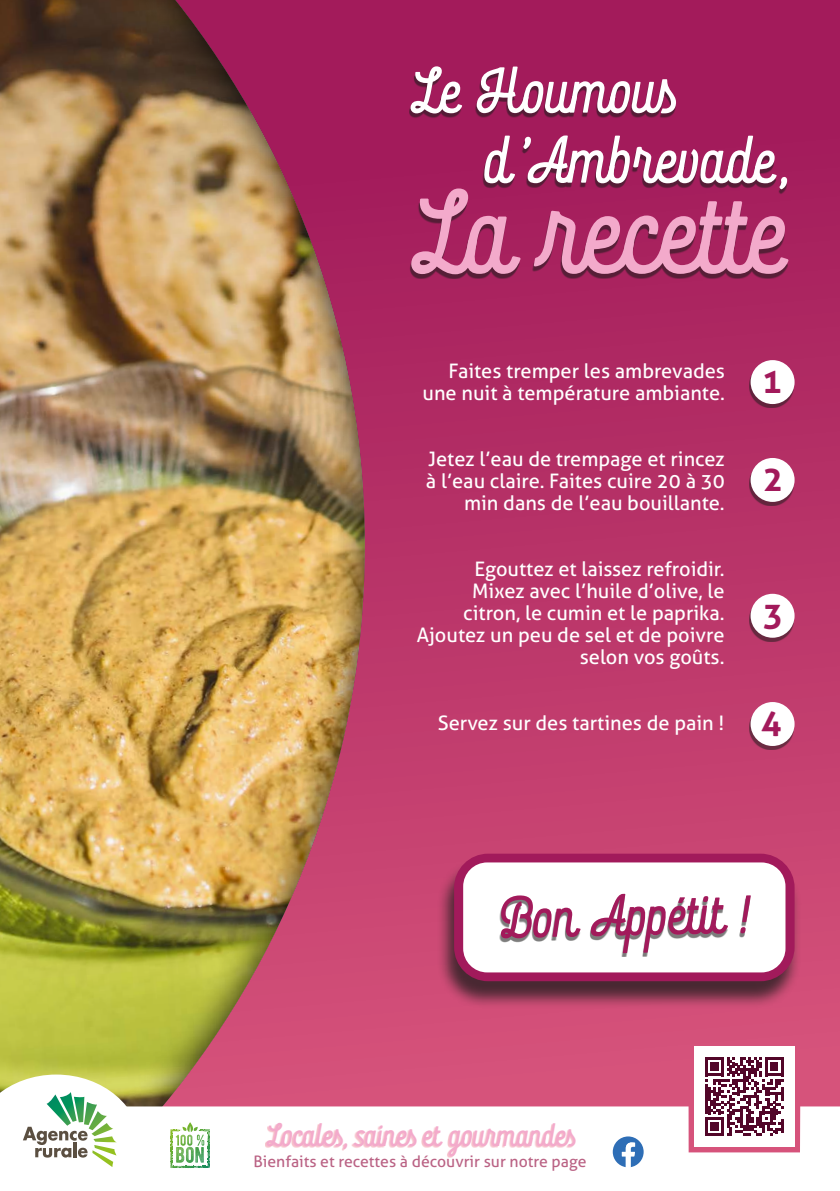
<style>
.page{position:relative;width:840px;height:1191px;background:#fff}
.page>*{position:absolute;margin:0;border:0;box-sizing:border-box;transform-origin:0 0}
.t1{font:900 102px "Rockeby Sc One";letter-spacing:-.05em;color:#f3aacb}
.t2{font:900 58px "Rockeby Sc One";color:#fff}
.t3{font:900 56px "Rockeby Sc One";color:#fff}
.t4{font:900 51px "Rockeby Sc One";color:#a21a5b}
.t5{font:700 34px "Aller";color:#a21a5b}
.t6{font:900 28.2px "Rockeby Sc One";color:#f3aacb}
.t7{font:20px/22px "Aller";color:#fff;text-align:right}
.t8{font:15.8px "Aller";color:#ba6284}
</style>
<div class="page">
<div style="left:0;top:0;width:839px;height:1191px;background:linear-gradient(to bottom,#9c1557,#da587d)"></div>
<img style="left:0;top:0;width:366px;height:1106px">
<div style="left:749px;top:364px;width:44px;height:44px;background:#1c1c1b;opacity:.53"></div>
<div style="left:750px;top:360px;width:44px;height:44px;background:#fff;border-radius:50%"></div>
<div style="left:749px;top:462px;width:44px;height:44px;background:#1c1c1b;opacity:.53"></div>
<div style="left:750px;top:458px;width:44px;height:44px;background:#fff;border-radius:50%"></div>
<div style="left:749px;top:597px;width:44px;height:44px;background:#1c1c1b;opacity:.53"></div>
<div style="left:750px;top:594px;width:44px;height:44px;background:#fff;border-radius:50%"></div>
<div style="left:749px;top:705px;width:44px;height:45px;background:#1c1c1b;opacity:.53"></div>
<div style="left:750px;top:702px;width:44px;height:44px;background:#fff;border-radius:50%"></div>
<div style="left:409px;top:70px;width:377px;height:208px;background:#1c1c1b;opacity:.58"></div>
<div style="left:437px;top:858px;width:364px;height:152px;background:#1c1c1b;opacity:.75"></div>
<div style="left:454px;top:853px;width:340px;height:128px;background:#a21a5b;border-radius:34px"></div>
<div style="left:463px;top:862px;width:322px;height:110px;background:#fff;border-radius:24px"></div>
<div style="left:499px;top:897px;width:250px;height:59px;background:#1c1c1b;opacity:.58"></div>
<svg style="left:141px;top:1106px;width:698px;height:85px"></svg>
<svg style="left:0;top:1074px;width:141px;height:117px"></svg>
<svg style="left:170px;top:1122px;width:41px;height:47px"></svg>
<div style="left:265px;top:1123px;width:309px;height:34px;background:#e73f5c;opacity:.33"></div>
<svg style="left:612px;top:1136px;width:31px;height:31px"></svg>
<div style="left:693px;top:1046px;width:101px;height:100px;background:#fff"></div>
<svg style="left:705px;top:1057px;width:78px;height:79px"></svg>
<hr style="left:780px;top:1119px;width:3px;height:14px;background:#520629">
<h3 class="t3" style="left:414px;top:60px;width:263px">Le Houmous</h3>
<h2 class="t2" style="left:484px;top:129px;width:309px">d’Ambrevade,</h2>
<h1 class="t1" style="left:419px;top:178px;width:376px">La recette</h1>
<p class="t7" style="left:422px;top:360px;width:304px">Faites tremper les ambrevades une nuit à température ambiante.</p>
<p class="t7" style="left:425px;top:448px;width:300px">Jetez l’eau de trempage et rincez à l’eau claire. Faites cuire 20 à 30 min dans de l’eau bouillante.</p>
<p class="t7" style="left:416px;top:558px;width:309px">Egouttez et laissez refroidir.<br>Mixez avec l’huile d’olive, le citron, le cumin et le paprika.<br>Ajoutez un peu de sel et de poivre selon vos goûts.</p>
<p class="t7" style="left:437px;top:712px;width:288px">Servez sur des tartines de pain !</p>
<h3 class="t5" style="left:761px;top:360px;width:22px">1</h3>
<h3 class="t5" style="left:762px;top:458px;width:22px">2</h3>
<h3 class="t5" style="left:762px;top:593px;width:22px">3</h3>
<h3 class="t5" style="left:760px;top:700px;width:22px">4</h3>
<h3 class="t4" style="left:498px;top:890px;width:253px;rotate:-1deg">Bon Appétit !</h3>
<h3 class="t6" style="left:269px;top:1119px;width:308px">Locales, saines et gourmandes</h3>
<p class="t8" style="left:253px;top:1151px;width:334px">Bienfaits et recettes à découvrir sur notre page</p>
</div>
